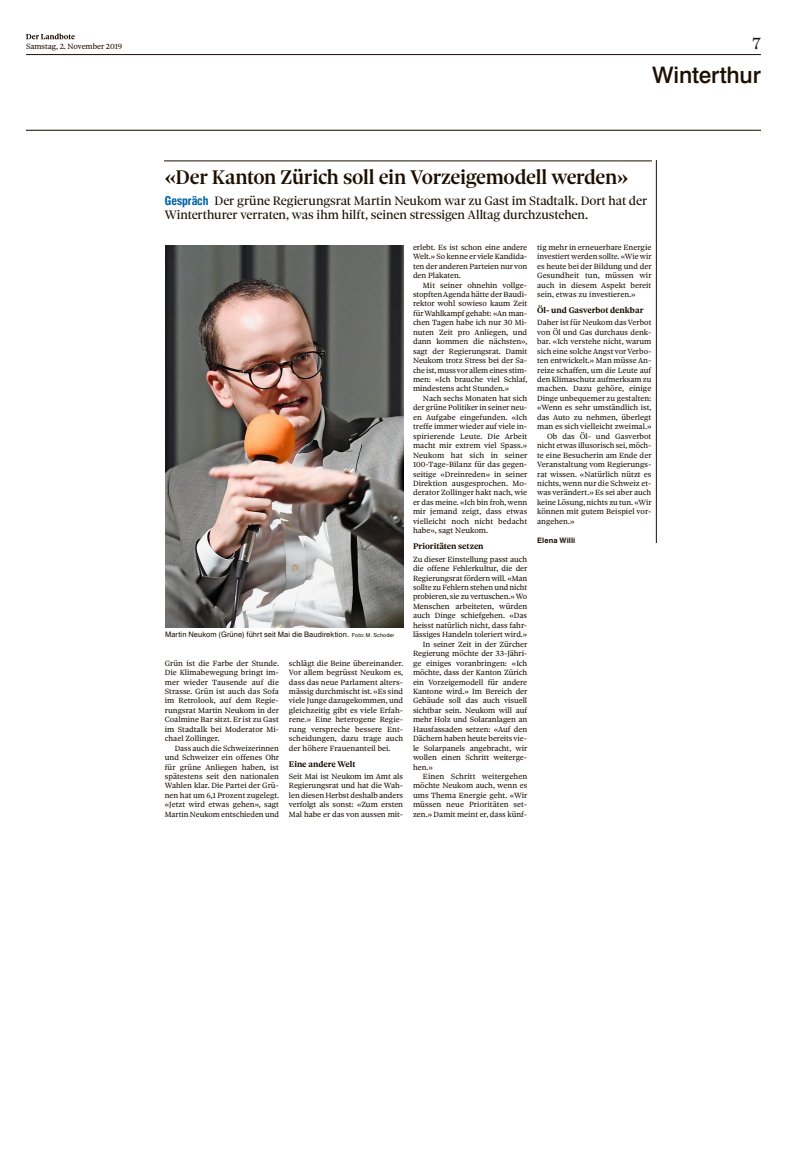
<style>
.page{position:relative;width:787px;height:1166px;background:#fff}
.page>*{position:absolute;margin:0;border:0;box-sizing:border-box;transform-origin:0 0}
.t1{font:22.75px "Newhouse DT Medium OV CFQPWN";letter-spacing:-.01em;color:#1c0f00}
.t2{font:21.18px "Sole Serif Headline Medium OV CFQPWQ";letter-spacing:-.015em;color:#1c0f00}
.t3{font:17.5px "Sole Serif Text Regular OV CFQPWM";color:#1c0f00}
.t4{font:13.12px/14px "Sole Serif Headline Regular OV CFQPWS";letter-spacing:-.01em;color:#1c0f00}
.t5{font:8.75px "Sole Serif Text Bold OV CFQPWO";letter-spacing:-.005em;color:#1c0f00}
.t6{font:8.05px/9.5px "Sole Serif Text Regular OV CFQPWM";color:#1c0f00;text-align:justify}
.t7{font:7.52px "Newhouse DT Regular OV CFQPWT";letter-spacing:.01em;color:#1c0f00}
.t8{font:7.52px "Newhouse DT Bold OV CFQPWP";letter-spacing:.015em;color:#1c0f00}
.s1{font-family:"Newhouse DT Cond Ext Bold OV CFQPWR";font-size:12.25px;color:#0063a6}
.s2{font-size:5.42px}
</style>
<div class="page">
<hr style="left:26px;top:54px;width:734px;height:1px;background:#1c0f00">
<svg style="left:26px;top:34px;width:49px;height:5px"></svg>
<hr style="left:165px;top:161px;width:486px;height:1px;background:#1c0f00">
<img style="left:165px;top:246px;width:238px;height:382px">
<hr style="left:26px;top:130px;width:734px;height:1px;background:#1c0f00">
<hr style="left:656px;top:161px;width:1px;height:382px;background:#1c0f00">
<p class="t6" style="left:26px;top:41px;width:98px">Samstag, 2. November 2019</p>
<h3 class="t3" style="left:752px;top:32px;width:10px">7</h3>
<h1 class="t1" style="left:652px;top:61px;width:110px">Winterthur</h1>
<h2 class="t2" style="left:165px;top:164px;width:464px">«Der Kanton Zürich soll ein Vorzeigemodell werden»</h2>
<h3 class="t4" style="left:165px;top:194px;width:483px"><span class="s1">Gespräch</span> Der grüne Regierungsrat Martin Neukom war zu Gast im Stadtalk. Dort hat der<br>Winterthurer verraten, was ihm hilft, seinen stressigen Alltag durchzustehen.</h3>
<p class="t7" style="left:165px;top:630px;width:231px">Martin Neukom (Grüne) führt seit Mai die Baudirektion. <span class="s2">Foto: M. Schoder</span></p>
<p class="t6" style="left:165px;top:658px;width:116px">Grün ist die Farbe der Stunde.<br>Die Klimabewegung bringt im&shy;mer wieder Tausende auf die Strasse. Grün ist auch das Sofa im Retrolook, auf dem Regie&shy;rungsrat Martin Neukom in der Coalmine Bar sitzt. Er ist zu Gast im Stadtalk bei Moderator Mi&shy;chael Zollinger.</p>
<p class="t6" style="left:165px;top:743px;width:116px;text-indent:10px">Dass auch die Schweizerinnen und Schweizer ein offenes Ohr für grüne Anliegen haben, ist spätestens seit den nationalen Wahlen klar. Die Partei der Grü&shy;nen hat um 6,1 Prozent zugelegt. «Jetzt wird etwas gehen», sagt Martin Neukom entschieden und</p>
<p class="t6" style="left:289px;top:658px;width:116px">schlägt die Beine übereinander.<br>Vor allem begrüsst Neukom es, dass das neue Parlament alters&shy;mässig durchmischt ist. «Es sind viele Junge dazugekommen, und gleichzeitig gibt es viele Erfah&shy;rene.» Eine heterogene Regie&shy;rung verspreche bessere Ent&shy;scheidungen, dazu trage auch der höhere Frauenanteil bei.</p>
<p class="t5" style="left:289px;top:758px;width:68px">Eine andere Welt</p>
<p class="t6" style="left:289px;top:771px;width:116px">Seit Mai ist Neukom im Amt als Regierungsrat und hat die Wah&shy;len diesen Herbst deshalb anders verfolgt als sonst: «Zum ersten Mal habe er das von aussen mit-</p>
<p class="t6" style="left:413px;top:242px;width:116px">erlebt. Es ist schon eine andere Welt.» So kenne er viele Kandida&shy;ten der anderen Parteien nurvon den Plakaten.</p>
<p class="t6" style="left:413px;top:280px;width:116px;text-indent:10px">Mit seiner ohnehin vollge&shy;stopften Agenda hätte der Baudi&shy;rektor wohl sowieso kaum Zeit fürWahlkampf gehabt: «An man&shy;chen Tagen habe ich nur 30 Mi&shy;nuten Zeit pro Anliegen, und dann kommen die nächsten», sagt der Regierungsrat. Damit Neukom trotz Stress bei der Sa&shy;che ist,muss vor allem eines stim&shy;men: «Ich brauche viel Schlaf, mindestens acht Stunden.»</p>
<p class="t6" style="left:413px;top:393px;width:116px;text-indent:10px">Nach sechs Monaten hat sich der grüne Politiker in seiner neu&shy;en Aufgabe eingefunden. «Ich treffe immerwieder auf viele in&shy;spirierende Leute. Die Arbeit macht mir extrem viel Spass.» Neukom hat sich in seiner 100-Tage-Bilanz für das gegen&shy;seitige «Dreinreden» in seiner Direktion ausgesprochen. Mo&shy;derator Zollinger hakt nach, wie er das meine. «Ich bin froh,wenn mir jemand zeigt, dass etwas vielleicht noch nicht bedacht habe», sagt Neukom.</p>
<p class="t5" style="left:413px;top:541px;width:72px">Prioritäten setzen</p>
<p class="t6" style="left:413px;top:554px;width:116px">Zu dieser Einstellung passt auch</p>
<p class="t6" style="left:413px;top:563px;width:116px">die offene Fehlerkultur, die der</p>
<p class="t6" style="left:413px;top:573px;width:116px">Regierungsrat fördern will. «Man</p>
<p class="t6" style="left:413px;top:582px;width:116px">sollte zu Fehlern stehen und nicht</p>
<p class="t6" style="left:413px;top:592px;width:116px">probieren, sie zuvertuschen.»Wo</p>
<p class="t6" style="left:413px;top:601px;width:116px">Menschen arbeiteten, würden</p>
<p class="t6" style="left:413px;top:611px;width:116px">auch Dinge schiefgehen. «Das</p>
<p class="t6" style="left:413px;top:620px;width:116px">heisst natürlich nicht, dass fahr-</p>
<p class="t6" style="left:413px;top:630px;width:116px">lässiges Handeln toleriert wird.»</p>
<p class="t6" style="left:423px;top:639px;width:106px">In seiner Zeit in der Zürcher</p>
<p class="t6" style="left:413px;top:649px;width:116px">Regierung möchte der 33-Jähri-</p>
<p class="t6" style="left:413px;top:658px;width:116px">ge einiges voranbringen: «Ich</p>
<p class="t6" style="left:413px;top:667px;width:116px">möchte, dass der Kanton Zürich</p>
<p class="t6" style="left:413px;top:677px;width:116px">ein Vorzeigemodell für andere</p>
<p class="t6" style="left:413px;top:686px;width:116px">Kantone wird.» Im Bereich der</p>
<p class="t6" style="left:413px;top:696px;width:116px">Gebäude soll das auch visuell</p>
<p class="t6" style="left:413px;top:705px;width:116px">sichtbar sein. Neukom will auf</p>
<p class="t6" style="left:413px;top:715px;width:116px">mehr Holz und Solaranlagen an</p>
<p class="t6" style="left:413px;top:724px;width:116px">Hausfassaden setzen: «Auf den</p>
<p class="t6" style="left:413px;top:734px;width:116px">Dächern haben heute bereits vie-</p>
<p class="t6" style="left:413px;top:743px;width:116px">le Solarpanels angebracht, wir</p>
<p class="t6" style="left:413px;top:752px;width:116px">wollen einen Schritt weiterge-</p>
<p class="t6" style="left:413px;top:762px;width:21px">hen.»</p>
<p class="t6" style="left:423px;top:771px;width:106px">Einen Schritt weitergehen</p>
<p class="t6" style="left:413px;top:781px;width:116px">möchte Neukom auch, wenn es</p>
<p class="t6" style="left:413px;top:790px;width:116px">ums Thema Energie geht. «Wir</p>
<p class="t6" style="left:413px;top:800px;width:116px">müssen neue Prioritäten set-</p>
<p class="t6" style="left:413px;top:809px;width:116px">zen.» Damit meint er, dass künf-</p>
<p class="t6" style="left:537px;top:242px;width:116px">tig mehr in erneuerbare Energie investiertwerden sollte. «Wie wir es heute bei der Bildung und der Gesundheit tun, müssen wir auch in diesem Aspekt bereit sein, etwas zu investieren.»</p>
<p class="t5" style="left:537px;top:305px;width:108px">Öl- und Gasverbot denkbar</p>
<p class="t6" style="left:537px;top:318px;width:116px">Daher ist für Neukom dasVerbot</p>
<p class="t6" style="left:537px;top:327px;width:116px">von Öl und Gas durchaus denk-</p>
<p class="t6" style="left:537px;top:337px;width:116px">bar. «Ich verstehe nicht, warum</p>
<p class="t6" style="left:537px;top:346px;width:116px">sich eine solche Angst vorVerbo-</p>
<p class="t6" style="left:537px;top:356px;width:116px">ten entwickelt.» Man müsse An-</p>
<p class="t6" style="left:537px;top:365px;width:116px">reize schaffen, um die Leute auf</p>
<p class="t6" style="left:537px;top:374px;width:116px">den Klimaschutz aufmerksam zu</p>
<p class="t6" style="left:537px;top:384px;width:116px">machen. Dazu gehöre, einige</p>
<p class="t6" style="left:537px;top:393px;width:116px">Dinge unbequemer zu gestalten:</p>
<p class="t6" style="left:537px;top:403px;width:116px">«Wenn es sehr umständlich ist,</p>
<p class="t6" style="left:537px;top:412px;width:116px">das Auto zu nehmen, überlegt</p>
<p class="t6" style="left:537px;top:422px;width:116px">man es sich vielleicht zweimal.»</p>
<p class="t6" style="left:547px;top:431px;width:106px">Ob das Öl- und Gasverbot</p>
<p class="t6" style="left:537px;top:441px;width:116px">nicht etwas illusorisch sei, möch-</p>
<p class="t6" style="left:537px;top:450px;width:116px">te eine Besucherin am Ende der</p>
<p class="t6" style="left:537px;top:460px;width:116px">Veranstaltung vom Regierungs-</p>
<p class="t6" style="left:537px;top:469px;width:116px">rat wissen. «Natürlich nützt es</p>
<p class="t6" style="left:537px;top:478px;width:116px">nichts,wenn nur die Schweiz et-</p>
<p class="t6" style="left:537px;top:488px;width:116px">was verändert.» Es sei aber auch</p>
<p class="t6" style="left:537px;top:497px;width:116px">keine Lösung, nichts zu tun. «Wir</p>
<p class="t6" style="left:537px;top:507px;width:116px">können mit gutem Beispiel vor-</p>
<p class="t6" style="left:537px;top:516px;width:39px">angehen.»</p>
<p class="t8" style="left:537px;top:536px;width:40px">Elena Willi</p>
</div>
